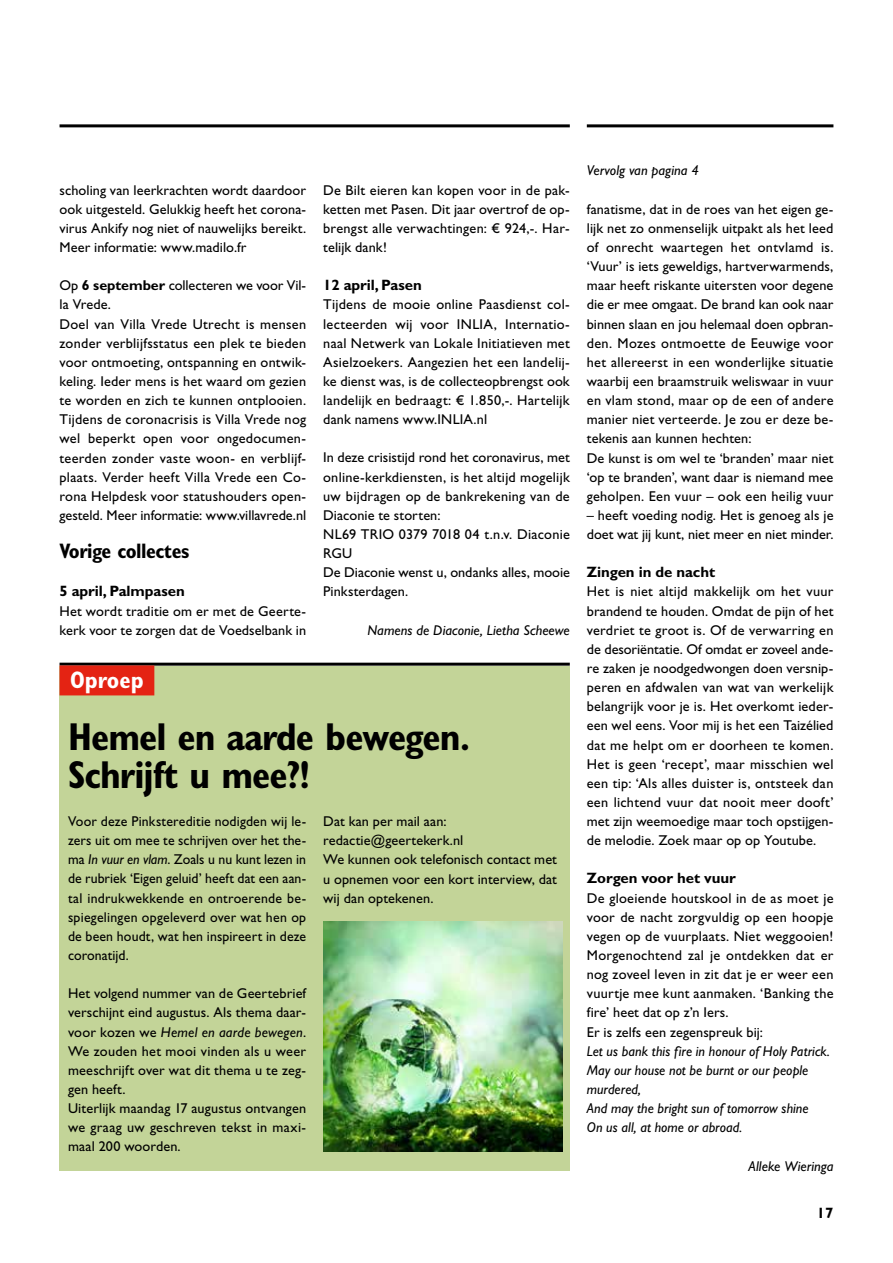
<style>
.page{position:relative;width:893px;height:1263px;background:#fff}
.page>*{position:absolute;margin:0;border:0;box-sizing:border-box;transform-origin:0 0}
.t1{font:700 condensed 39px/38.2px "Gill Sans Std";letter-spacing:-.025em;color:#000}
.t2{font:700 condensed 24px "Gill Sans Std";color:#fff}
.t3{font:700 condensed 21px "Gill Sans Std";letter-spacing:-.025em;color:#000}
.t4{font:700 15px "Gill Sans Std";letter-spacing:-.005em;color:#000}
.t5{font:14.25px/19.2px "Gill Sans Std";letter-spacing:.01em;color:#000}
.t6{font:italic 14.25px/19.2px "Gill Sans Std";letter-spacing:.005em;color:#000}
.s1{font-weight:700}
.s2{font-style:italic}
</style>
<div class="page">
<div style="left:60px;top:665px;width:510px;height:505px;background:#c3d498"></div>
<hr style="left:60px;top:124px;width:510px;height:3px;background:#000">
<hr style="left:587px;top:124px;width:246px;height:3px;background:#000">
<hr style="left:60px;top:663px;width:510px;height:3px;background:#000">
<div style="left:60px;top:665px;width:94px;height:30px;background:#e42313"></div>
<img style="left:323px;top:922px;width:239px;height:229px">
<p class="t5" style="left:60px;top:180px;width:248px;text-align:justify">scholing van leerkrachten wordt daardoor ook uitgesteld. Gelukkig heeft het corona‑ virus Ankify nog niet of nauwelijks bereikt.<br>Meer informatie: www.madilo.fr</p>
<p class="t5" style="left:60px;top:276px;width:248px">Op <span class="s1">6 september</span> collecteren we voor Vil‑ la Vrede.<br>Doel van Villa Vrede Utrecht is mensen zonder verblijfsstatus een plek te bieden voor ontmoeting, ontspanning en ontwik‑ keling. Ieder mens is het waard om gezien te worden en zich te kunnen ontplooien.<br>Tijdens de coronacrisis is Villa Vrede nog wel beperkt open voor ongedocumen‑ teerden zonder vaste woon- en verblijf‑ plaats. Verder heeft Villa Vrede een Co‑ rona Helpdesk voor statushouders open‑ gesteld. Meer informatie: www.villavrede.nl</p>
<h3 class="t3" style="left:60px;top:538px;width:131px">Vorige collectes</h3>
<p class="t4" style="left:60px;top:582px;width:127px">5 april, Palmpasen</p>
<p class="t5" style="left:60px;top:601px;width:248px">Het wordt traditie om er met de Geerte‑ kerk voor te zorgen dat de Voedselbank in</p>
<p class="t5" style="left:323px;top:180px;width:248px;text-align:justify">De Bilt eieren kan kopen voor in de pak‑ ketten met Pasen. Dit jaar overtrof de op‑ brengst alle verwachtingen: € 924,-. Har‑ telijk dank!</p>
<p class="t4" style="left:323px;top:276px;width:100px">12 april, Pasen</p>
<p class="t5" style="left:323px;top:295px;width:248px;text-align:justify">Tijdens de mooie online Paasdienst col‑ lecteerden wij voor INLIA, Internatio‑ naal Netwerk van Lokale Initiatieven met Asielzoekers. Aangezien het een landelij‑ ke dienst was, is de collecteopbrengst ook landelijk en bedraagt: € 1.850,-. Hartelijk dank namens www.INLIA.nl</p>
<p class="t5" style="left:323px;top:448px;width:248px">In deze crisistijd rond het coronavirus, met online-kerkdiensten, is het altijd mogelijk uw bijdragen op de bankrekening van de<br>Diaconie te storten:<br>NL69 TRIO 0379 7018 04 t.n.v. Diaconie<br>RGU<br>De Diaconie wenst u, ondanks alles, mooie<br>Pinksterdagen.</p>
<p class="t6" style="left:367px;top:620px;width:204px">Namens de Diaconie, Lietha Scheewe</p>
<h2 class="t2" style="left:70px;top:665px;width:75px">Oproep</h2>
<h1 class="t1" style="left:68px;top:717px;width:404px">Hemel en aarde bewegen.<br>Schrijft u mee?!</h1>
<p class="t5" style="left:68px;top:812px;width:240px;text-align:justify">Voor deze Pinkstereditie nodigden wij le‑ zers uit om mee te schrijven over het the‑ ma <span class="s2">In vuur en vlam</span>. Zoals u nu kunt lezen in de rubriek ‘Eigen geluid’ heeft dat een aan‑ tal indrukwekkende en ontroerende be‑ spiegelingen opgeleverd over wat hen op de been houdt, wat hen inspireert in deze coronatijd.</p>
<p class="t5" style="left:68px;top:984px;width:240px">Het volgend nummer van de Geertebrief verschijnt eind augustus. Als thema daar‑ voor kozen we <span class="s2">Hemel en aarde bewegen</span>.<br>We zouden het mooi vinden als u weer meeschrijft over wat dit thema u te zeg‑ gen heeft.<br>Uiterlijk maandag 17 augustus ontvangen we graag uw geschreven tekst in maxi‑ maal 200 woorden.</p>
<p class="t5" style="left:323px;top:812px;width:235px">Dat kan per mail aan: redactie@geertekerk.nl<br>We kunnen ook telefonisch contact met u opnemen voor een kort interview, dat wij dan optekenen.</p>
<p class="t6" style="left:587px;top:161px;width:113px">Vervolg van pagina 4</p>
<p class="t5" style="left:587px;top:199px;width:248px">fanatisme, dat in de roes van het eigen ge‑ lijk net zo onmenselijk uitpakt als het leed of onrecht waartegen het ontvlamd is. ‘Vuur’ is iets geweldigs, hartverwarmends, maar heeft riskante uitersten voor degene die er mee omgaat. De brand kan ook naar binnen slaan en jou helemaal doen opbran‑ den. Mozes ontmoette de Eeuwige voor het allereerst in een wonderlijke situatie waarbij een braamstruik weliswaar in vuur en vlam stond, maar op de een of andere manier niet verteerde. Je zou er deze be‑ tekenis aan kunnen hechten:<br>De kunst is om wel te ‘branden’ maar niet ‘op te branden’, want daar is niemand mee geholpen. Een vuur – ook een heilig vuur</p>
<p class="t5" style="left:587px;top:506px;width:248px">– heeft voeding nodig. Het is genoeg als je doet wat jij kunt, niet meer en niet minder.</p>
<p class="t4" style="left:587px;top:563px;width:130px">Zingen in de nacht</p>
<p class="t5" style="left:587px;top:582px;width:248px;text-align:justify">Het is niet altijd makkelijk om het vuur brandend te houden. Omdat de pijn of het verdriet te groot is. Of de verwarring en de desoriëntatie. Of omdat er zoveel ande‑ re zaken je noodgedwongen doen versnip‑ peren en afdwalen van wat van werkelijk belangrijk voor je is. Het overkomt ieder‑ een wel eens. Voor mij is het een Taizélied dat me helpt om er doorheen te komen.<br>Het is geen ‘recept’, maar misschien wel een tip: ‘Als alles duister is, ontsteek dan een lichtend vuur dat nooit meer dooft’ met zijn weemoedige maar toch opstijgen‑ de melodie. Zoek maar op op Youtube.</p>
<p class="t4" style="left:587px;top:869px;width:150px">Zorgen voor het vuur</p>
<p class="t5" style="left:587px;top:888px;width:248px">De gloeiende houtskool in de as moet je voor de nacht zorgvuldig op een hoopje vegen op de vuurplaats. Niet weggooien!<br>Morgenochtend zal je ontdekken dat er nog zoveel leven in zit dat je er weer een vuurtje mee kunt aanmaken. ‘Banking the fire’ heet dat op z’n Iers.<br>Er is zelfs een zegenspreuk bij:</p>
<p class="t6" style="left:587px;top:1041px;width:245px">Let us bank this fire in honour of Holy Patrick.<br>May our house not be burnt or our people murdered,<br>And may the bright sun of tomorrow shine<br>On us all, at home or abroad.</p>
<p class="t6" style="left:748px;top:1156px;width:86px">Alleke Wieringa</p>
<p class="t4" style="left:817px;top:1204px;width:18px">17</p>
</div>
